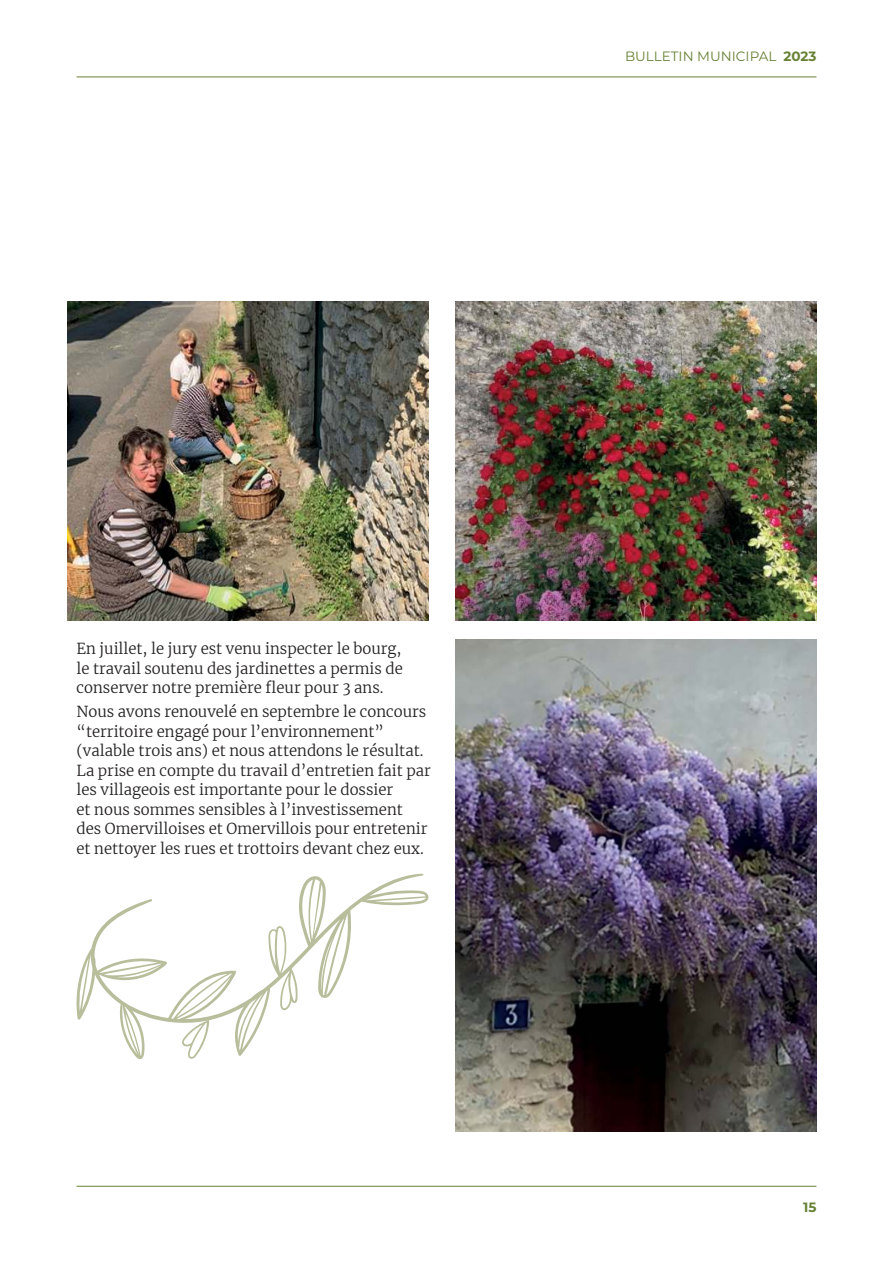
<style>
.page{position:relative;width:893px;height:1263px;background:#fff}
.page>*{position:absolute;margin:0;border:0;box-sizing:border-box;transform-origin:0 0}
.t1{font:300 15px/19.5px "Merriweather";color:#221f1f;text-align:justify}
.t2{font:13.5px "Montserrat";color:#688135}
.t3{font:700 13.5px "Montserrat";color:#688135}
.s1{font-weight:700}
</style>
<div class="page">
<hr style="left:77px;top:1186px;width:739px;height:1px;background:#688135">
<hr style="left:77px;top:77px;width:739px;height:1px;background:#688135">
<img style="left:455px;top:640px;width:361px;height:491px">
<img style="left:455px;top:302px;width:361px;height:319px">
<img style="left:68px;top:302px;width:360px;height:319px">
<svg style="left:76px;top:874px;width:353px;height:185px"></svg>
<p class="t2" style="left:625px;top:51px;width:193px">BULLETIN MUNICIPAL <span class="s1">2023</span></p>
<p class="t1" style="left:77px;top:639px;width:328px">En juillet, le jury est venu inspecter le bourg, le travail soutenu des jardinettes a permis de conserver notre première fleur pour 3 ans.</p>
<p class="t1" style="left:77px;top:702px;width:356px;text-align:left">Nous avons renouvelé en septembre le concours “territoire engagé pour l’environnement” (valable trois ans) et nous attendons le résultat.<br>La prise en compte du travail d’entretien fait par les villageois est importante pour le dossier<br>et nous sommes sensibles à l’investissement des Omervilloises et Omervillois pour entretenir et nettoyer les rues et trottoirs devant chez eux.</p>
<p class="t3" style="left:803px;top:1200px;width:15px">15</p>
</div>
